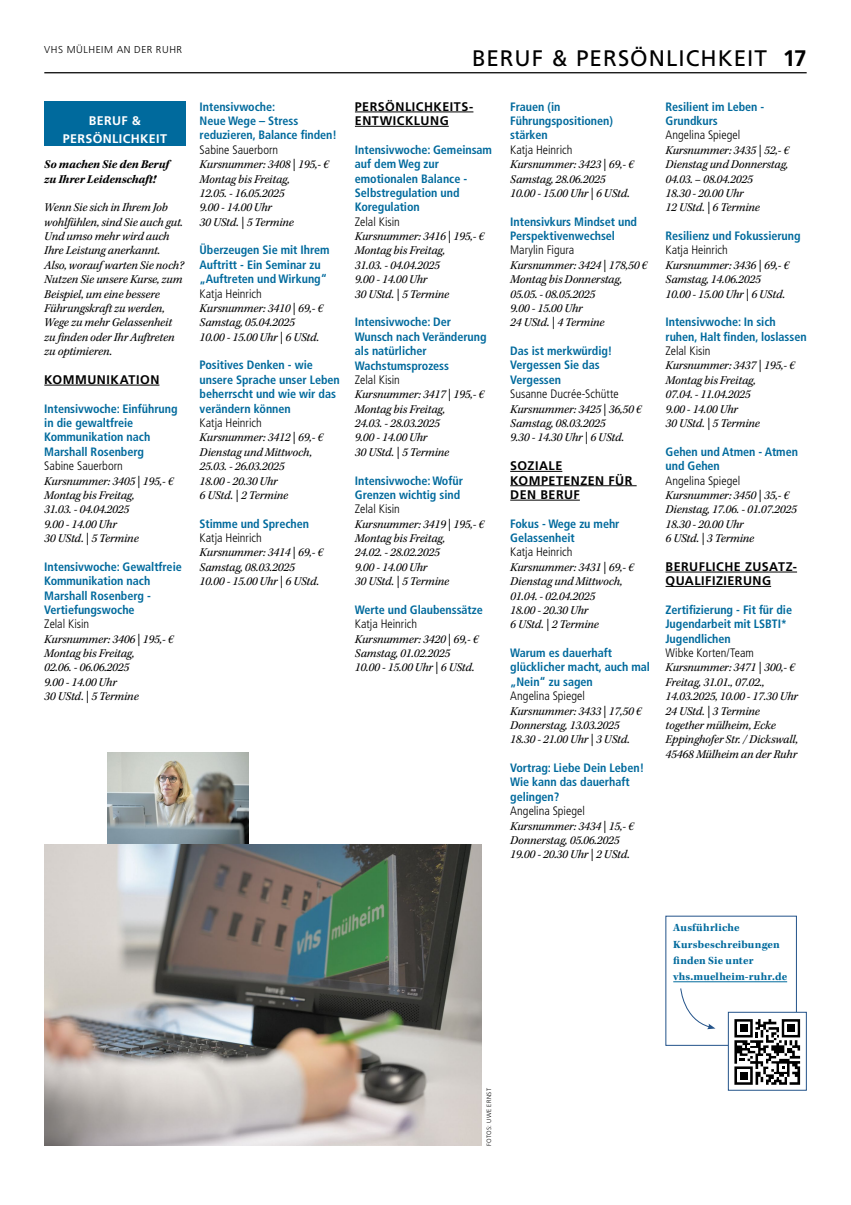
<style>
.page{position:relative;width:851px;height:1205px;background:#fff}
.page>*{position:absolute;margin:0;border:0;box-sizing:border-box;transform-origin:0 0}
.t1{font:22.5px "Frutiger LT Std";letter-spacing:.045em;color:#000}
.t2{font:700 12.5px/14.4px "Frutiger LT Std";letter-spacing:.04em;color:#000}
.t3{font:700 12.5px/17.5px "Frutiger LT Std";letter-spacing:.03em;color:#fff;text-align:center}
.t4{font:italic 12.25px/14.4px "Kepler Std";letter-spacing:-.01em;color:#000}
.t5{font:300 condensed 12.25px "Frutiger LT Std";color:#000}
.t6{font:italic 700 12.25px/14.4px "Kepler Std";letter-spacing:-.01em;color:#000}
.t7{font:700 condensed 12.12px/14.4px "Frutiger LT Std";letter-spacing:-.005em;color:#006a9d}
.t8{font:700 11.25px/16.2px "Kepler Std";letter-spacing:.01em;color:#006a9d}
.t9{font:300 10px "Frutiger LT Std";letter-spacing:.06em;color:#000}
.t10{font:300 6.25px "Frutiger LT Std";letter-spacing:.055em;color:#000}
.s1{font-weight:700}
</style>
<div class="page">
<div style="left:44px;top:101px;width:141px;height:45px;background:#006a9d"></div>
<hr style="left:44px;top:385px;width:115px;height:1px;background:#000">
<hr style="left:355px;top:112px;width:118px;height:1px;background:#000">
<hr style="left:355px;top:126px;width:93px;height:1px;background:#000">
<hr style="left:44px;top:72px;width:762px;height:1px;background:#000">
<hr style="left:510px;top:471px;width:52px;height:1px;background:#000">
<hr style="left:510px;top:485px;width:126px;height:1px;background:#000">
<hr style="left:510px;top:500px;width:69px;height:1px;background:#000">
<hr style="left:665px;top:572px;width:132px;height:1px;background:#000">
<hr style="left:665px;top:586px;width:106px;height:1px;background:#000">
<hr style="left:673px;top:981px;width:114px;height:1px;background:#006a9d">
<svg style="left:734px;top:1019px;width:67px;height:66px"></svg>
<div style="left:787px;top:1024px;width:7px;height:8px;background:#000"></div>
<div style="left:739px;top:1072px;width:8px;height:7px;background:#000"></div>
<div style="left:739px;top:1024px;width:8px;height:8px;background:#000"></div>
<div style="left:728px;top:1012px;width:78px;height:78px;border:1px solid #23538a"></div>
<svg style="left:680px;top:988px;width:35px;height:41px"></svg>
<img style="left:44px;top:844px;width:438px;height:301px">
<img style="left:108px;top:753px;width:141px;height:91px">
<p class="t9" style="left:44px;top:44px;width:139px">VHS MÜLHEIM AN DER RUHR</p>
<p class="t3" style="left:63px;top:112px;width:106px">BERUF &amp;<br>PERSÖNLICHKEIT</p>
<p class="t6" style="left:44px;top:158px;width:126px">So machen Sie den Beruf zu Ihrer Leidenschaft!</p>
<p class="t4" style="left:44px;top:201px;width:141px">Wenn Sie sich in Ihrem Job wohlfühlen, sind Sie auch gut.<br>Und umso mehr wird auch<br>Ihre Leistung anerkannt.<br>Also, worauf warten Sie noch?<br>Nutzen Sie unsere Kurse, zum<br>Beispiel, um eine bessere<br>Führungskraft zu werden,<br>Wege zu mehr Gelassenheit zu finden oder Ihr Auftreten zu optimieren.</p>
<p class="t2" style="left:44px;top:372px;width:117px">KOMMUNIKATION</p>
<p class="t7" style="left:44px;top:401px;width:135px">Intensivwoche: Einführung in die gewaltfreie<br>Kommunikation nach<br>Marshall Rosenberg</p>
<p class="t5" style="left:44px;top:459px;width:80px">Sabine Sauerborn</p>
<p class="t4" style="left:44px;top:474px;width:131px">Kursnummer: 3405 | 195,- €<br>Montag bis Freitag,<br>31.03. - 04.04.2025<br>9.00 - 14.00 Uhr<br>30 UStd. | 5 Termine</p>
<p class="t7" style="left:44px;top:559px;width:139px">Intensivwoche: Gewaltfreie<br>Kommunikation nach<br>Marshall Rosenberg -<br>Vertiefungswoche</p>
<p class="t5" style="left:44px;top:617px;width:46px">Zelal Kisin</p>
<p class="t4" style="left:44px;top:632px;width:131px">Kursnummer: 3406 | 195,- €<br>Montag bis Freitag,<br>02.06. - 06.06.2025<br>9.00 - 14.00 Uhr<br>30 UStd. | 5 Termine</p>
<p class="t7" style="left:199px;top:99px;width:139px">Intensivwoche:<br>Neue Wege – Stress reduzieren, Balance finden!</p>
<p class="t5" style="left:199px;top:143px;width:80px">Sabine Sauerborn</p>
<p class="t4" style="left:199px;top:158px;width:131px">Kursnummer: 3408 | 195,- €<br>Montag bis Freitag,<br>12.05. - 16.05.2025<br>9.00 - 14.00 Uhr<br>30 UStd. | 5 Termine</p>
<p class="t7" style="left:199px;top:243px;width:131px">Überzeugen Sie mit Ihrem<br>Auftritt - Ein Seminar zu „Auftreten und Wirkung“</p>
<p class="t5" style="left:199px;top:286px;width:64px">Katja Heinrich</p>
<p class="t4" style="left:199px;top:301px;width:125px">Kursnummer: 3410 | 69,- €<br>Samstag, 05.04.2025<br>10.00 - 15.00 Uhr | 6 UStd.</p>
<p class="t7" style="left:199px;top:358px;width:142px">Positives Denken - wie unsere Sprache unser Leben beherrscht und wie wir das verändern können</p>
<p class="t5" style="left:199px;top:416px;width:64px">Katja Heinrich</p>
<p class="t4" style="left:199px;top:431px;width:125px">Kursnummer: 3412 | 69,- €<br>Dienstag und Mittwoch,<br>25.03. - 26.03.2025<br>18.00 - 20.30 Uhr<br>6 UStd. | 2 Termine</p>
<p class="t7" style="left:199px;top:516px;width:111px">Stimme und Sprechen</p>
<p class="t5" style="left:199px;top:531px;width:64px">Katja Heinrich</p>
<p class="t4" style="left:199px;top:546px;width:125px">Kursnummer: 3414 | 69,- €<br>Samstag, 08.03.2025<br>10.00 - 15.00 Uhr | 6 UStd.</p>
<h1 class="t1" style="left:472px;top:45px;width:336px">BERUF &amp; PERSÖNLICHKEIT <span class="s1">17</span></h1>
<p class="t2" style="left:355px;top:99px;width:120px">PERSÖNLICHKEITS-<br>ENTWICKLUNG</p>
<p class="t7" style="left:355px;top:142px;width:138px">Intensivwoche: Gemeinsam auf dem Weg zur emotionalen Balance -<br>Selbstregulation und<br>Koregulation</p>
<p class="t5" style="left:355px;top:214px;width:46px">Zelal Kisin</p>
<p class="t4" style="left:355px;top:229px;width:131px">Kursnummer: 3416 | 195,- €<br>Montag bis Freitag,<br>31.03. - 04.04.2025<br>9.00 - 14.00 Uhr<br>30 UStd. | 5 Termine</p>
<p class="t7" style="left:355px;top:315px;width:133px">Intensivwoche: Der<br>Wunsch nach Veränderung als natürlicher<br>Wachstumsprozess</p>
<p class="t5" style="left:355px;top:373px;width:46px">Zelal Kisin</p>
<p class="t4" style="left:355px;top:388px;width:131px">Kursnummer: 3417 | 195,- €<br>Montag bis Freitag,<br>24.03. - 28.03.2025<br>9.00 - 14.00 Uhr<br>30 UStd. | 5 Termine</p>
<p class="t7" style="left:355px;top:473px;width:109px">Intensivwoche: Wofür<br>Grenzen wichtig sind</p>
<p class="t5" style="left:355px;top:502px;width:46px">Zelal Kisin</p>
<p class="t4" style="left:355px;top:517px;width:131px">Kursnummer: 3419 | 195,- €<br>Montag bis Freitag,<br>24.02. - 28.02.2025<br>9.00 - 14.00 Uhr<br>30 UStd. | 5 Termine</p>
<p class="t7" style="left:355px;top:602px;width:129px">Werte und Glaubenssätze</p>
<p class="t5" style="left:355px;top:617px;width:64px">Katja Heinrich</p>
<p class="t4" style="left:355px;top:632px;width:125px">Kursnummer: 3420 | 69,- €<br>Samstag, 01.02.2025<br>10.00 - 15.00 Uhr | 6 UStd.</p>
<p class="t7" style="left:510px;top:99px;width:104px">Frauen (in<br>Führungspositionen) stärken</p>
<p class="t5" style="left:510px;top:143px;width:64px">Katja Heinrich</p>
<p class="t4" style="left:510px;top:158px;width:125px">Kursnummer: 3423 | 69,- €<br>Samstag, 28.06.2025<br>10.00 - 15.00 Uhr | 6 UStd.</p>
<p class="t7" style="left:510px;top:214px;width:128px">Intensivkurs Mindset und<br>Perspektivenwechsel</p>
<p class="t5" style="left:510px;top:243px;width:66px">Marylin Figura</p>
<p class="t4" style="left:510px;top:258px;width:138px">Kursnummer: 3424 | 178,50 €<br>Montag bis Donnerstag,<br>05.05. - 08.05.2025<br>9.00 - 15.00 Uhr<br>24 UStd. | 4 Termine</p>
<p class="t7" style="left:510px;top:344px;width:104px">Das ist merkwürdig!<br>Vergessen Sie das<br>Vergessen</p>
<p class="t5" style="left:510px;top:387px;width:110px">Susanne Ducrée-Schütte</p>
<p class="t4" style="left:510px;top:402px;width:133px">Kursnummer: 3425 | 36,50 €<br>Samstag, 08.03.2025<br>9.30 - 14.30 Uhr | 6 UStd.</p>
<p class="t2" style="left:510px;top:459px;width:124px">SOZIALE<br>KOMPETENZEN FÜR<br>DEN BERUF</p>
<p class="t7" style="left:510px;top:516px;width:111px">Fokus - Wege zu mehr<br>Gelassenheit</p>
<p class="t5" style="left:510px;top:545px;width:64px">Katja Heinrich</p>
<p class="t4" style="left:510px;top:560px;width:125px">Kursnummer: 3431 | 69,- €<br>Dienstag und Mittwoch,<br>01.04. - 02.04.2025<br>18.00 - 20.30 Uhr<br>6 UStd. | 2 Termine</p>
<p class="t7" style="left:510px;top:646px;width:141px">Warum es dauerhaft glücklicher macht, auch mal „Nein“ zu sagen</p>
<p class="t5" style="left:510px;top:689px;width:76px">Angelina Spiegel</p>
<p class="t4" style="left:510px;top:704px;width:133px">Kursnummer: 3433 | 17,50 €<br>Donnerstag, 13.03.2025<br>18.30 - 21.00 Uhr | 3 UStd.</p>
<p class="t7" style="left:510px;top:761px;width:135px">Vortrag: Liebe Dein Leben!<br>Wie kann das dauerhaft gelingen?</p>
<p class="t5" style="left:510px;top:804px;width:76px">Angelina Spiegel</p>
<p class="t4" style="left:510px;top:819px;width:125px">Kursnummer: 3434 | 15,- €<br>Donnerstag, 05.06.2025<br>19.00 - 20.30 Uhr | 2 UStd.</p>
<p class="t7" style="left:665px;top:99px;width:100px">Resilient im Leben -<br>Grundkurs</p>
<p class="t5" style="left:665px;top:128px;width:76px">Angelina Spiegel</p>
<p class="t4" style="left:665px;top:143px;width:125px">Kursnummer: 3435 | 52,- €<br>Dienstag und Donnerstag,<br>04.03. – 08.04.2025<br>18.30 - 20.00 Uhr<br>12 UStd. | 6 Termine</p>
<p class="t7" style="left:665px;top:229px;width:136px">Resilienz und Fokussierung</p>
<p class="t5" style="left:665px;top:243px;width:64px">Katja Heinrich</p>
<p class="t4" style="left:665px;top:258px;width:125px">Kursnummer: 3436 | 69,- €<br>Samstag, 14.06.2025<br>10.00 - 15.00 Uhr | 6 UStd.</p>
<p class="t7" style="left:665px;top:315px;width:143px">Intensivwoche: In sich ruhen, Halt finden, loslassen</p>
<p class="t5" style="left:665px;top:344px;width:46px">Zelal Kisin</p>
<p class="t4" style="left:665px;top:359px;width:131px">Kursnummer: 3437 | 195,- €<br>Montag bis Freitag,<br>07.04. - 11.04.2025<br>9.00 - 14.00 Uhr<br>30 UStd. | 5 Termine</p>
<p class="t7" style="left:665px;top:444px;width:134px">Gehen und Atmen - Atmen und Gehen</p>
<p class="t5" style="left:665px;top:473px;width:76px">Angelina Spiegel</p>
<p class="t4" style="left:665px;top:488px;width:133px">Kursnummer: 3450 | 35,- €<br>Dienstag, 17.06. - 01.07.2025<br>18.30 - 20.00 Uhr<br>6 UStd. | 3 Termine</p>
<p class="t2" style="left:665px;top:559px;width:133px">BERUFLICHE ZUSATZ-<br>QUALIFIZIERUNG</p>
<p class="t7" style="left:665px;top:602px;width:128px">Zertifizierung - Fit für die<br>Jugendarbeit mit LSBTI*<br>Jugendlichen</p>
<p class="t5" style="left:665px;top:646px;width:90px">Wibke Korten/Team</p>
<p class="t4" style="left:665px;top:661px;width:134px">Kursnummer: 3471 | 300,- €<br>Freitag, 31.01., 07.02.,<br>14.03.2025, 10.00 - 17.30 Uhr<br>24 UStd. | 3 Termine together mülheim, Ecke<br>Eppinghofer Str. / Dickswall,<br>45468 Mülheim an der Ruhr</p>
<p class="t8" style="left:673px;top:920px;width:115px">Ausführliche<br>Kursbeschreibungen finden Sie unter vhs.muelheim-ruhr.de</p>
<p class="t10" style="left:485px;top:1146px;width:59px;rotate:-90deg">FOTOS: UWE ERNST</p>
</div>
